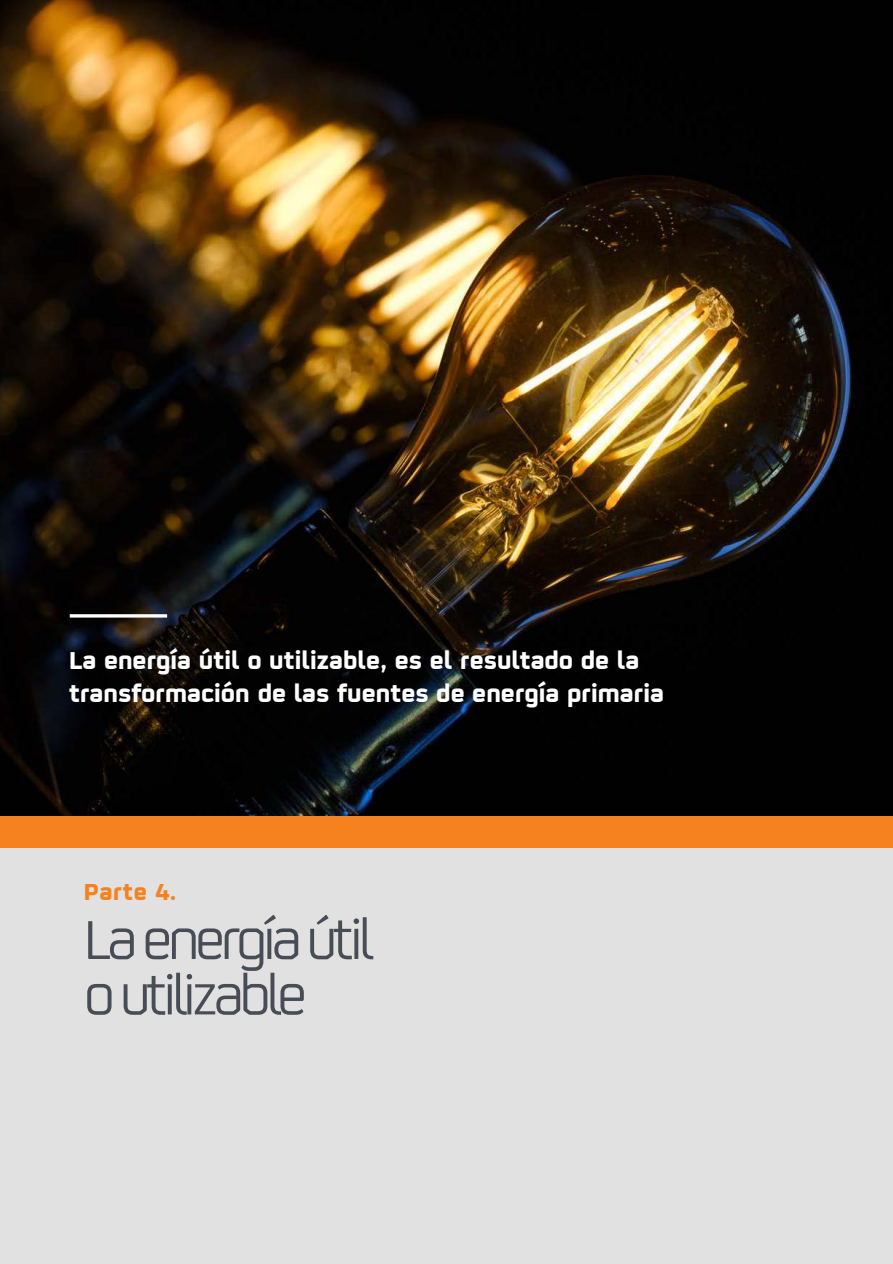
<style>
.page{position:relative;width:893px;height:1264px;background:#fff}
.page>*{position:absolute;margin:0;border:0;box-sizing:border-box;transform-origin:0 0}
.t1{font:60.9px/55.5px "Repsol";letter-spacing:-.075em;color:#474c55}
.t2{font:700 27px/32.4px "Repsol";color:#fff}
.t3{font:700 25.5px "Repsol";letter-spacing:.02em;color:#f5821f}
</style>
<div class="page">
<div style="left:0;top:814px;width:892px;height:33px;background:#f5821f"></div>
<div style="left:0;top:847px;width:892px;height:416px;background:#e2e1e1"></div>
<img style="left:0;top:0;width:892px;height:814px">
<hr style="left:70px;top:614px;width:97px;height:3px;background:#fff">
<p class="t2" style="left:69px;top:641px;width:596px">La energía útil o utilizable, es el resultado de la transformación de las fuentes de energía primaria</p>
<p class="t3" style="left:84px;top:870px;width:94px">Parte 4.</p>
<h1 class="t1" style="left:84px;top:907px;width:291px">La energía útil o utilizable</h1>
</div>
